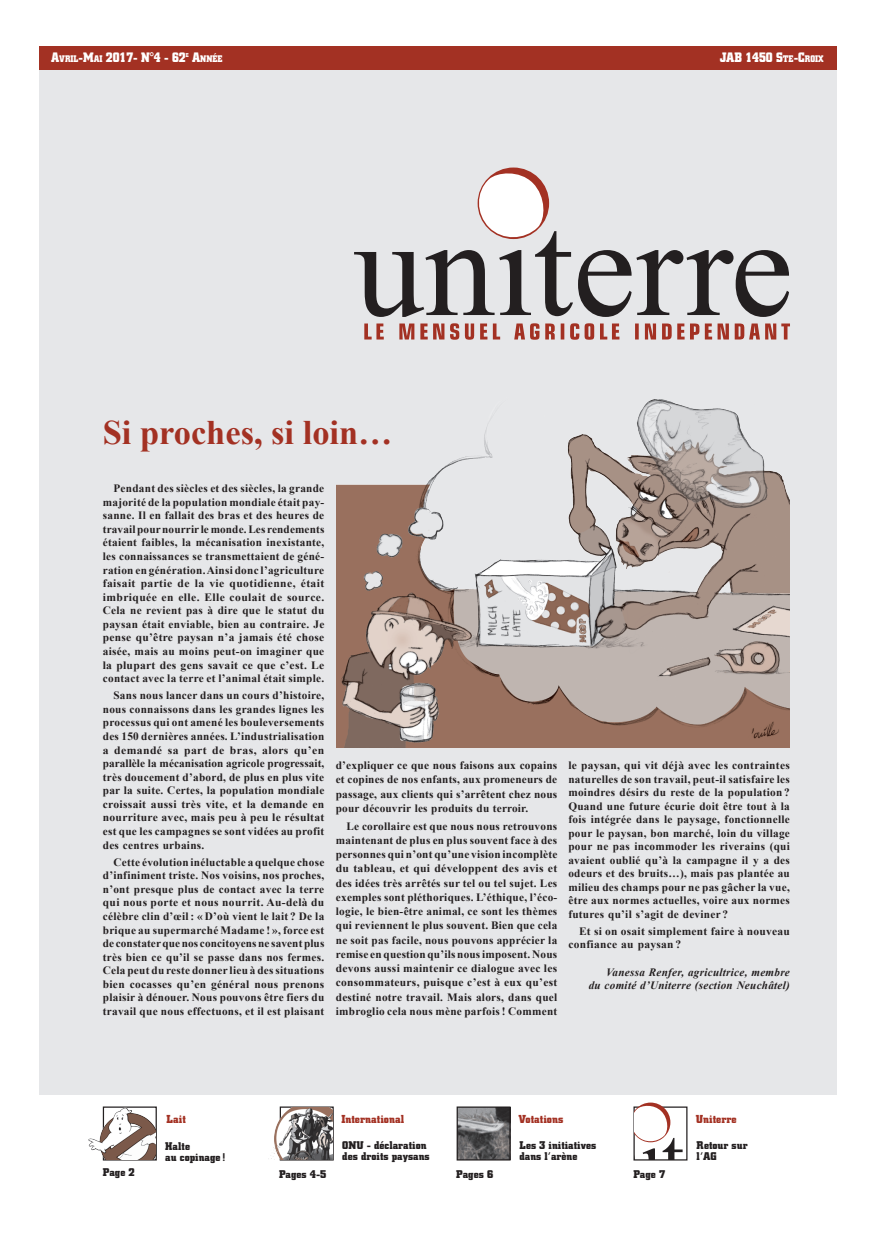
<style>
.page{position:relative;width:886px;height:1241px;background:#fff}
.page>*{position:absolute;margin:0;border:0;box-sizing:border-box;transform-origin:0 0}
.t1{font:700 34.38px "Times New Roman";color:#a33123}
.t2{font:700 13.75px "Square Slabserif 711 BT";color:#fff;scale:.9 1}
.t3{font:700 11.62px "Square Slabserif 711 BT";color:#a33123}
.t4{font:700 11.25px/13.5px "Times New Roman";letter-spacing:.025em;color:#231f20;text-align:justify}
.t5{font:700 11.25px/11.2px "Square Slabserif 711 BT";color:#231f20}
.t6{font:italic 700 11.25px/13.1px "Times New Roman";letter-spacing:.025em;color:#231f20;text-align:right}
.t7{font:700 9.62px "Square Slabserif 711 BT";color:#fff;scale:.9 1}
.t8{font:700 5.62px "Square Slabserif 711 BT";color:#fff;scale:.9 1}
.s1{font-size:9.62px}
.s2{font-size:13.75px}
</style>
<div class="page">
<div style="left:39px;top:46px;width:797px;height:1048px;background:#e6e7e9"></div>
<svg style="left:354px;top:170px;width:435px;height:147px"></svg>
<svg style="left:364px;top:323px;width:426px;height:16px"></svg>
<div style="left:39px;top:46px;width:797px;height:24px;background:#a33123"></div>
<img style="left:459px;top:1108px;width:50px;height:50px">
<div style="left:103px;top:1106px;width:54px;height:54px;border:1px solid #231f20"></div>
<div style="left:280px;top:1106px;width:54px;height:54px;border:1px solid #231f20"></div>
<div style="left:457px;top:1106px;width:54px;height:54px;border:1px solid #231f20"></div>
<div style="left:633px;top:1106px;width:54px;height:54px;border:1px solid #231f20"></div>
<img style="left:89px;top:1106px;width:67px;height:53px">
<img style="left:270px;top:1107px;width:62px;height:51px">
<svg style="left:634px;top:1102px;width:52px;height:57px"></svg>
<img style="left:336px;top:399px;width:453px;height:348px">
<p class="t2" style="left:51px;top:49px;width:151px">A<span class="s1">VRIL</span>-M<span class="s1">AI</span> 2017- N°4 - 62</p>
<p class="t8" style="left:186px;top:52px;width:5px">E</p>
<p class="t7" style="left:192px;top:53px;width:35px"><span class="s2">A</span>NNÉE</p>
<p class="t2" style="left:720px;top:49px;width:117px">JAB 1450 S<span class="s1">TE</span>-C<span class="s1">ROIX</span></p>
<h1 class="t1" style="left:103px;top:408px;width:291px">Si proches, si loin…</h1>
<p class="t4" style="left:103px;top:481px;width:223px;text-indent:11px">Pendant des siècles et des siècles, la grande majorité de la population mondiale était pay&shy;sanne. Il en fallait des bras et des heures de travail pour nourrir le monde. Les rendements étaient faibles, la mécanisation inexistante, les connaissances se transmettaient de géné&shy;ration en génération. Ainsi donc l’agriculture faisait partie de la vie quotidienne, était imbriquée en elle. Elle coulait de source.<br>Cela ne revient pas à dire que le statut du paysan était enviable, bien au contraire. Je pense qu’être paysan n’a jamais été chose aisée, mais au moins peut-on imaginer que la plupart des gens savait ce que c’est. Le contact avec la terre et l’animal était simple.</p>
<p class="t4" style="left:103px;top:688px;width:223px;text-indent:11px">Sans nous lancer dans un cours d’histoire, nous connaissons dans les grandes lignes les processus qui ont amené les bouleversements des 150 dernières années. L’industrialisation a demandé sa part de bras, alors qu’en parallèle la mécanisation agricole progressait, très doucement d’abord, de plus en plus vite par la suite. Certes, la population mondiale croissait aussi très vite, et la demande en nourriture avec, mais peu à peu le résultat est que les campagnes se sont vidées au profit des centres urbains.</p>
<p class="t4" style="left:103px;top:854px;width:223px;text-indent:11px">Cette évolution inéluctable a quelque chose d’infiniment triste. Nos voisins, nos proches, n’ont presque plus de contact avec la terre qui nous porte et nous nourrit. Au-delà du célèbre clin d’œil : « D’où vient le lait ? De la brique au supermarché Madame ! », force est de constater que nos concitoyens ne savent plus très bien ce qu’il se passe dans nos fermes.<br>Cela peut du reste donner lieu à des situations bien cocasses qu’en général nous prenons plaisir à dénouer. Nous pouvons être fiers du travail que nous effectuons, et il est plaisant</p>
<p class="t4" style="left:336px;top:757px;width:223px;line-height:14.2px">d’expliquer ce que nous faisons aux copains et copines de nos enfants, aux promeneurs de passage, aux clients qui s’arrêtent chez nous pour découvrir les produits du terroir.</p>
<p class="t4" style="left:336px;top:818px;width:223px;line-height:14.2px;text-indent:11px">Le corollaire est que nous nous retrouvons maintenant de plus en plus souvent face à des personnes qui n’ont qu’une vision incomplète du tableau, et qui développent des avis et des idées très arrêtés sur tel ou tel sujet. Les exemples sont pléthoriques. L’éthique, l’éco&shy;logie, le bien-être animal, ce sont les thèmes qui reviennent le plus souvent. Bien que cela ne soit pas facile, nous pouvons apprécier la remise en question qu’ils nous imposent. Nous devons aussi maintenir ce dialogue avec les consommateurs, puisque c’est à eux qu’est destiné notre travail. Mais alors, dans quel imbroglio cela nous mène parfois! Comment</p>
<p class="t4" style="left:568px;top:758px;width:223px">le paysan, qui vit déjà avec les contraintes naturelles de son travail, peut-il satisfaire les moindres désirs du reste de la population ?<br>Quand une future écurie doit être tout à la fois intégrée dans le paysage, fonctionnelle pour le paysan, bon marché, loin du village pour ne pas incommoder les riverains (qui avaient oublié qu’à la campagne il y a des odeurs et des bruits…), mais pas plantée au milieu des champs pour ne pas gâcher la vue, être aux normes actuelles, voire aux normes futures qu’il s’agit de deviner ?</p>
<p class="t4" style="left:568px;top:923px;width:223px;text-indent:11px">Et si on osait simplement faire à nouveau confiance au paysan ?</p>
<p class="t6" style="left:589px;top:964px;width:203px">Vanessa Renfer, agricultrice, membre<br>du comité d’Uniterre (section Neuchâtel)</p>
<p class="t5" style="left:103px;top:1166px;width:33px">Page 2</p>
<p class="t3" style="left:166px;top:1111px;width:21px">Lait</p>
<p class="t5" style="left:165px;top:1139px;width:62px">Halte<br>au copinage !</p>
<p class="t5" style="left:279px;top:1167px;width:49px">Pages 4-5</p>
<p class="t3" style="left:341px;top:1111px;width:64px">International</p>
<p class="t5" style="left:342px;top:1139px;width:89px">ONU - déclaration des droits paysans</p>
<p class="t5" style="left:456px;top:1167px;width:38px">Pages 6</p>
<p class="t3" style="left:518px;top:1111px;width:46px">Votations</p>
<p class="t5" style="left:519px;top:1139px;width:78px">Les 3 initiatives dans l’arène</p>
<p class="t5" style="left:633px;top:1167px;width:33px">Page 7</p>
<p class="t3" style="left:696px;top:1111px;width:43px">Uniterre</p>
<p class="t5" style="left:696px;top:1139px;width:52px">Retour sur l’AG</p>
</div>
